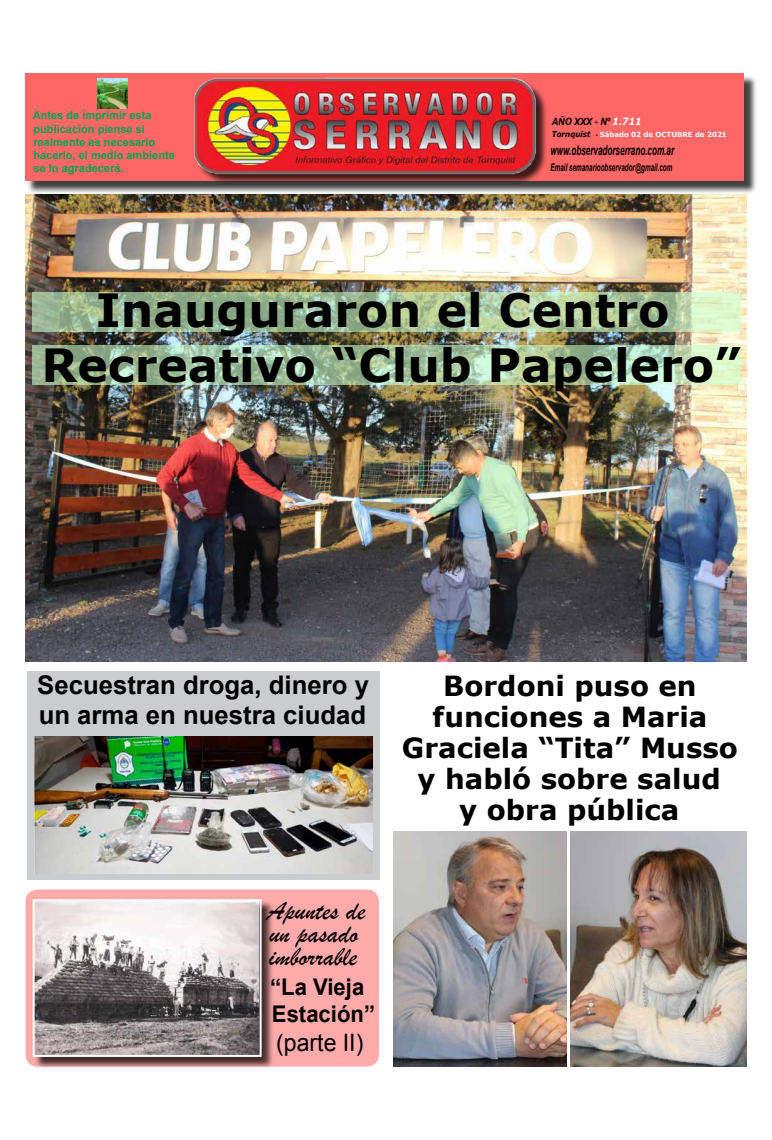
<style>
.page{position:relative;width:772px;height:1140px;background:#fff}
.page>*{position:absolute;margin:0;border:0;box-sizing:border-box;transform-origin:0 0}
.t1{font:700 45.7px/54.8px "Verdana";color:#000;text-align:center}
.t2{font:700 27.7px/31px "Verdana";color:#000;text-align:center}
.t3{font:27px/23px "Brush Script";color:#000}
.t4{font:700 25.7px/30px "Arial";color:#000}
.t5{font:24px "Arial";color:#000;scale:.96 1}
.t6{font:700 23px/27.6px "Arial";color:#000;scale:.96 1}
.t7{font:italic 700 13.5px "Arial";color:#000;scale:.6 1}
.t8{font:700 11px/13.2px "Arial";color:#00a650}
.t9{font:italic 700 10.5px "Arial";color:#000;scale:.6 1}
.t10{font:italic 700 10px "Arial";color:#000;scale:.9 1}
.t11{font:700 7px "Verdana";color:#fff}
.s1{font-family:"Verdana";color:#fff}
.s2{font-style:italic;font-size:8px;color:#000}
.s3{font-style:italic;font-size:6px;color:#000}
</style>
<div class="page">
<div style="left:27px;top:671px;width:352px;height:209px;background:#cbccce"></div>
<div style="left:27px;top:75px;width:729px;height:119px;background:#000;opacity:.75"></div>
<div style="left:26px;top:74px;width:718px;height:107px;background:#f66"></div>
<img style="left:98px;top:79px;width:30px;height:29px">
<div style="left:196px;top:80px;width:351px;height:105px;background:#000;opacity:.75"></div>
<img style="left:194px;top:77px;width:343px;height:103px">
<div style="left:26px;top:889px;width:352px;height:177px;background:#ffabab;border-radius:12px"></div>
<div style="left:34px;top:900px;width:240px;height:169px;background:#000;opacity:.75"></div>
<img style="left:36px;top:902px;width:222px;height:151px">
<div style="left:33px;top:899px;width:228px;height:157px;border:2px solid #fff"></div>
<img style="left:393px;top:831px;width:173px;height:235px">
<img style="left:570px;top:831px;width:176px;height:235px">
<img style="left:34px;top:737px;width:338px;height:136px">
<img style="left:26px;top:195px;width:720px;height:466px">
<svg style="left:32px;top:292px;width:707px;height:40px;background:#a6c29a"></svg>
<svg style="left:32px;top:345px;width:707px;height:40px;background:#a8c8a4"></svg>
<p class="t8" style="left:33px;top:109px;width:143px">Antes de imprimir esta publicación piense si realmente es necesario hacerlo, el medio ambiente se lo agradecerá.</p>
<p class="t10" style="left:551px;top:114px;width:101px">AÑO XXX - Nº <span class="s1">1.711</span></p>
<p class="t11" style="left:551px;top:129px;width:176px"><span class="s2">Tornquist</span> <span class="s3">-</span> Sábado 02 de OCTUBRE de 2021</p>
<p class="t7" style="left:550px;top:141px;width:207px">www.observadorserrano.com.ar</p>
<p class="t9" style="left:550px;top:161px;width:204px">Email semanarioobservador@gmail.com</p>
<h1 class="t1" style="left:42px;top:282px;width:700px">Inauguraron el Centro<br>Recreativo “Club Papelero”</h1>
<h3 class="t4" style="left:37px;top:671px;width:333px">Secuestran droga, dinero y un arma en nuestra ciudad</h3>
<h2 class="t2" style="left:401px;top:670px;width:337px">Bordoni puso en funciones a Maria<br>Graciela “Tita” Musso y habló sobre salud<br>y obra pública</h2>
<h3 class="t3" style="left:267px;top:899px;width:100px">Apuntes de un pasado imborrable</h3>
<h3 class="t6" style="left:270px;top:973px;width:111px">“La Vieja<br>Estación”</h3>
<h3 class="t5" style="left:276px;top:1027px;width:92px">(parte II)</h3>
</div>
